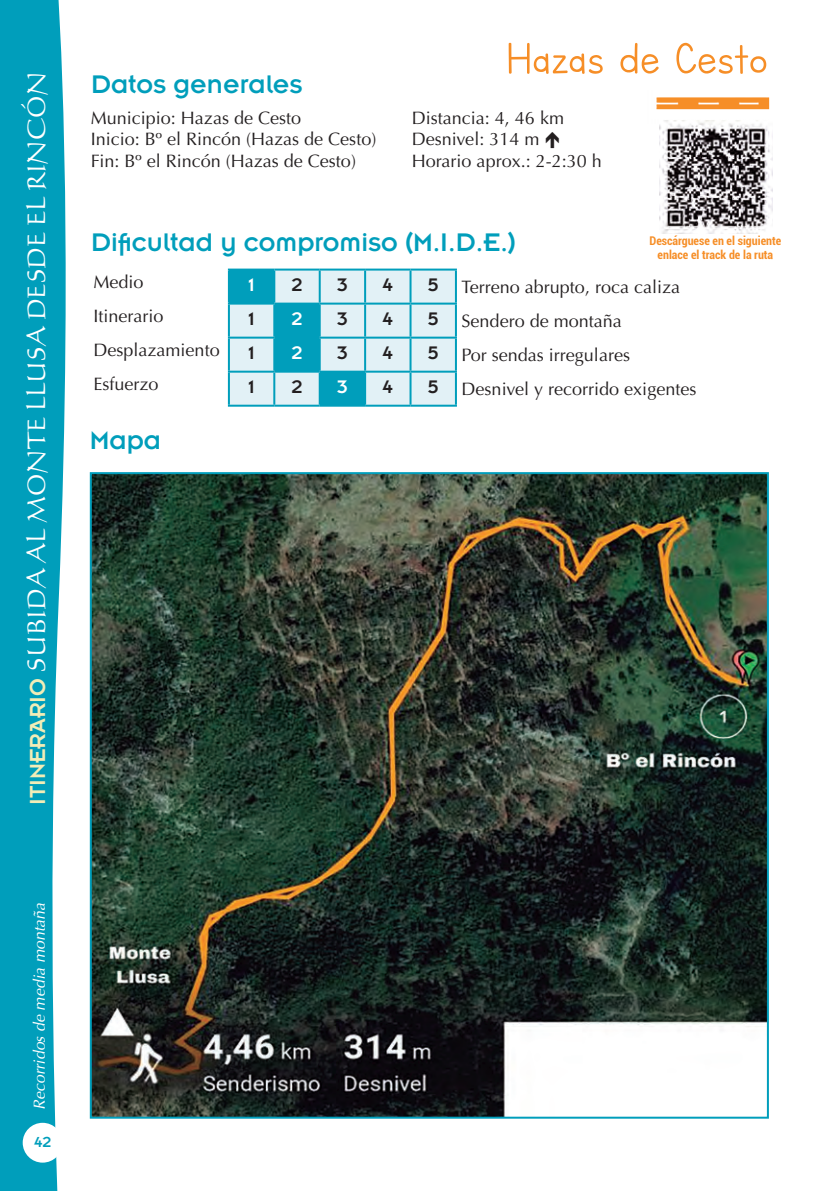
<style>
.page{position:relative;width:840px;height:1191px;background:#fff}
.page>*{position:absolute;margin:0;border:0;box-sizing:border-box;transform-origin:0 0}
.t1{font:52px "Lettersfor Learners";color:#f68e27}
.t2{font:28px "Insignia";color:#009ebb}
.t3{font:24px "Calligraphic 421 BT Roman B";color:#fff}
.t4{font:20px "Insignia";color:#231f20}
.t5{font:20px "Insignia";color:#fff}
.t6{font:18px/21.6px "Optima";color:#231f20}
.t7{font:italic 16px "Optima";color:#fff}
.t8{font:16px "Insignia A";color:#009ebb}
.t9{font:700 condensed 12px/14.4px "Roboto";color:#f68e27;text-align:center}
.s1{font-family:"Insignia";color:#f2edb7}
.s2{font-family:"Insignia";font-size:20px}
</style>
<div class="page">
<svg style="left:0;top:0;width:66px;height:1191px;background:#1ba8c2"></svg>
<div style="left:23px;top:1122px;width:39px;height:40px;background:#fff;border-radius:50%"></div>
<img style="left:93px;top:475px;width:672px;height:640px">
<svg style="left:230px;top:270px;width:224px;height:135px;background:#b1dfe9"></svg>
<hr style="left:228px;top:268px;width:46px;height:2px;background:#009ebb">
<hr style="left:228px;top:270px;width:2px;height:32px;background:#009ebb">
<hr style="left:274px;top:268px;width:45px;height:2px;background:#009ebb">
<hr style="left:273px;top:270px;width:2px;height:32px;background:#009ebb">
<hr style="left:319px;top:268px;width:46px;height:2px;background:#009ebb">
<hr style="left:318px;top:270px;width:2px;height:32px;background:#009ebb">
<hr style="left:365px;top:268px;width:45px;height:2px;background:#009ebb">
<hr style="left:364px;top:270px;width:2px;height:32px;background:#009ebb">
<hr style="left:410px;top:268px;width:46px;height:2px;background:#009ebb">
<hr style="left:409px;top:270px;width:2px;height:32px;background:#009ebb">
<hr style="left:454px;top:270px;width:2px;height:32px;background:#009ebb">
<hr style="left:228px;top:302px;width:46px;height:2px;background:#009ebb">
<hr style="left:228px;top:304px;width:2px;height:33px;background:#009ebb">
<hr style="left:274px;top:302px;width:45px;height:2px;background:#009ebb">
<hr style="left:273px;top:304px;width:2px;height:33px;background:#009ebb">
<hr style="left:319px;top:302px;width:46px;height:2px;background:#009ebb">
<hr style="left:318px;top:304px;width:2px;height:33px;background:#009ebb">
<hr style="left:365px;top:302px;width:45px;height:2px;background:#009ebb">
<hr style="left:364px;top:304px;width:2px;height:33px;background:#009ebb">
<hr style="left:410px;top:302px;width:46px;height:2px;background:#009ebb">
<hr style="left:409px;top:304px;width:2px;height:33px;background:#009ebb">
<hr style="left:454px;top:304px;width:2px;height:33px;background:#009ebb">
<hr style="left:228px;top:337px;width:46px;height:2px;background:#009ebb">
<hr style="left:228px;top:339px;width:2px;height:32px;background:#009ebb">
<hr style="left:274px;top:337px;width:45px;height:2px;background:#009ebb">
<hr style="left:273px;top:339px;width:2px;height:32px;background:#009ebb">
<hr style="left:319px;top:337px;width:46px;height:2px;background:#009ebb">
<hr style="left:318px;top:339px;width:2px;height:32px;background:#009ebb">
<hr style="left:365px;top:337px;width:45px;height:2px;background:#009ebb">
<hr style="left:364px;top:339px;width:2px;height:32px;background:#009ebb">
<hr style="left:410px;top:337px;width:46px;height:2px;background:#009ebb">
<hr style="left:409px;top:339px;width:2px;height:32px;background:#009ebb">
<hr style="left:454px;top:339px;width:2px;height:32px;background:#009ebb">
<hr style="left:228px;top:371px;width:46px;height:2px;background:#009ebb">
<hr style="left:228px;top:373px;width:2px;height:32px;background:#009ebb">
<hr style="left:274px;top:371px;width:45px;height:2px;background:#009ebb">
<hr style="left:273px;top:373px;width:2px;height:32px;background:#009ebb">
<hr style="left:319px;top:371px;width:46px;height:2px;background:#009ebb">
<hr style="left:318px;top:373px;width:2px;height:32px;background:#009ebb">
<hr style="left:365px;top:371px;width:45px;height:2px;background:#009ebb">
<hr style="left:364px;top:373px;width:2px;height:32px;background:#009ebb">
<hr style="left:410px;top:371px;width:46px;height:2px;background:#009ebb">
<hr style="left:409px;top:373px;width:2px;height:32px;background:#009ebb">
<hr style="left:454px;top:373px;width:2px;height:32px;background:#009ebb">
<hr style="left:228px;top:405px;width:46px;height:2px;background:#009ebb">
<hr style="left:274px;top:405px;width:45px;height:2px;background:#009ebb">
<hr style="left:319px;top:405px;width:46px;height:2px;background:#009ebb">
<hr style="left:365px;top:405px;width:45px;height:2px;background:#009ebb">
<hr style="left:410px;top:405px;width:46px;height:2px;background:#009ebb">
<img style="left:656px;top:97px;width:114px;height:24px">
<img style="left:659px;top:121px;width:112px;height:112px">
<h1 class="t1" style="left:505px;top:31px;width:263px">Hazas de Cesto</h1>
<h3 class="t3" style="left:21px;top:805px;width:735px;rotate:-90deg"><span class="s1">ITINERARIO</span> SUBIDA AL MONTE LLUSA DESDE EL RINCÓN</h3>
<h2 class="t2" style="left:91px;top:70px;width:213px">Datos generales</h2>
<p class="t6" style="left:91px;top:107px;width:287px">Municipio: Hazas de Cesto<br>Inicio: Bº el Rincón (Hazas de Cesto)<br>Fin: Bº el Rincón (Hazas de Cesto)</p>
<p class="t6" style="left:411px;top:107px;width:191px">Distancia: 4, 46 km<br>Desnivel: 314 m<br>Horario aprox.: 2-2:30 h</p>
<h2 class="t2" style="left:91px;top:228px;width:426px">Dificultad y compromiso (M.I.D.E.)</h2>
<p class="t9" style="left:649px;top:233px;width:133px">Descárguese en el siguiente enlace el track de la ruta</p>
<p class="t6" style="left:93px;top:272px;width:52px">Medio</p>
<p class="t5" style="left:248px;top:275px;width:8px">1</p>
<p class="t4" style="left:291px;top:275px;width:13px">2</p>
<p class="t4" style="left:337px;top:275px;width:12px">3</p>
<p class="t4" style="left:382px;top:275px;width:12px">4</p>
<p class="t6" style="left:427px;top:276px;width:253px"><span class="s2">5</span> Terreno abrupto, roca caliza</p>
<p class="t6" style="left:93px;top:306px;width:71px">Itinerario</p>
<p class="t4" style="left:248px;top:309px;width:8px">1</p>
<p class="t5" style="left:291px;top:309px;width:13px">2</p>
<p class="t4" style="left:337px;top:309px;width:12px">3</p>
<p class="t4" style="left:382px;top:309px;width:12px">4</p>
<p class="t6" style="left:427px;top:310px;width:195px"><span class="s2">5</span> Sendero de montaña</p>
<p class="t6" style="left:93px;top:340px;width:128px">Desplazamiento</p>
<p class="t4" style="left:248px;top:343px;width:8px">1</p>
<p class="t5" style="left:291px;top:343px;width:13px">2</p>
<p class="t4" style="left:337px;top:343px;width:12px">3</p>
<p class="t4" style="left:382px;top:343px;width:12px">4</p>
<p class="t6" style="left:427px;top:344px;width:203px"><span class="s2">5</span> Por sendas irregulares</p>
<p class="t6" style="left:93px;top:374px;width:67px">Esfuerzo</p>
<p class="t4" style="left:248px;top:377px;width:8px">1</p>
<p class="t4" style="left:291px;top:377px;width:13px">2</p>
<p class="t5" style="left:337px;top:377px;width:12px">3</p>
<p class="t4" style="left:382px;top:377px;width:12px">4</p>
<p class="t6" style="left:427px;top:378px;width:270px"><span class="s2">5</span> Desnivel y recorrido exigentes</p>
<h2 class="t2" style="left:90px;top:426px;width:73px">Mapa</h2>
<p class="t7" style="left:30px;top:1110px;width:209px;rotate:-90deg">Recorridos de media montaña</p>
<p class="t8" style="left:34px;top:1133px;width:19px">42</p>
</div>
